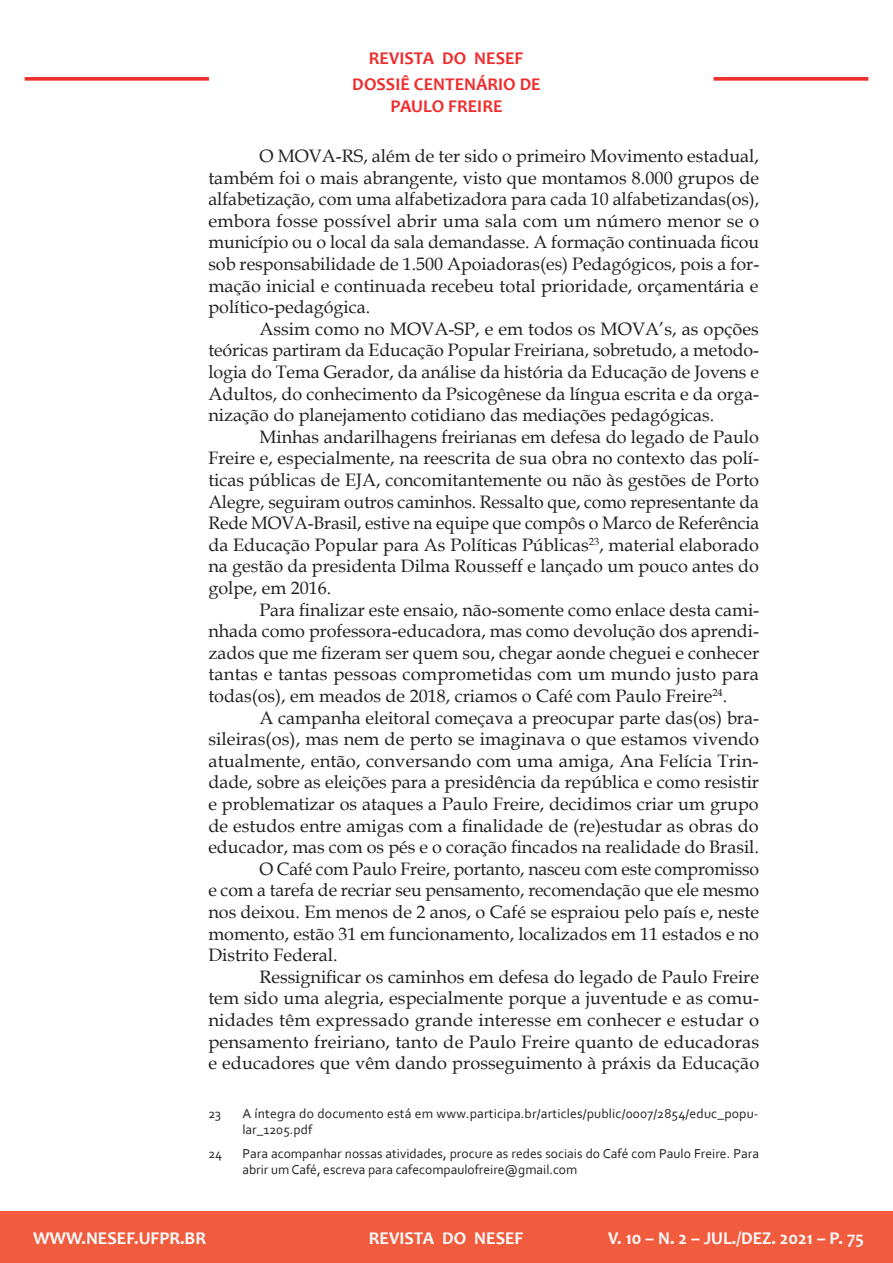
<style>
.page{position:relative;width:893px;height:1263px;background:#fff}
.page>*{position:absolute;margin:0;border:0;box-sizing:border-box;transform-origin:0 0}
.t1{font:18px/21.6px "Book Antiqua";color:#231f20;text-align:justify}
.t2{font:700 18px "Candara";color:#fff}
.t3{font:700 18px/25.8px "Candara";color:#ee2d2d;text-align:center}
.t4{font:13.5px/15.8px "Corbel";color:#231f20}
</style>
<div class="page">
<div style="left:0;top:1212px;width:893px;height:51px;background:#f15b3e"></div>
<svg style="left:25px;top:77px;width:184px;height:4px"></svg>
<svg style="left:713px;top:77px;width:155px;height:4px"></svg>
<p class="t3" style="left:352px;top:45px;width:190px">REVISTA DO NESEF<br>DOSSIÊ CENTENÁRIO DE</p>
<p class="t3" style="left:390px;top:93px;width:114px">PAULO FREIRE</p>
<p class="t1" style="left:208px;top:145px;width:552px;text-indent:51px">O MOVA-RS, além de ter sido o primeiro Movimento estadual, também foi o mais abrangente, visto que montamos 8.000 grupos de alfabetização, com uma alfabetizadora para cada 10 alfabetizandas(os), embora fosse possível abrir uma sala com um número menor se o município ou o local da sala demandasse. A formação continuada ficou sob responsabilidade de 1.500 Apoiadoras(es) Pedagógicos, pois a for&shy;mação inicial e continuada recebeu total prioridade, orçamentária e político-pedagógica.</p>
<p class="t1" style="left:208px;top:317px;width:552px;text-indent:51px">Assim como no MOVA-SP, e em todos os MOVA’s, as opções teóricas partiram da Educação Popular Freiriana, sobretudo, a metodo&shy;logia do Tema Gerador, da análise da história da Educação de Jovens e Adultos, do conhecimento da Psicogênese da língua escrita e da orga&shy;nização do planejamento cotidiano das mediações pedagógicas.</p>
<p class="t1" style="left:208px;top:425px;width:552px;text-indent:51px">Minhas andarilhagens freirianas em defesa do legado de Paulo Freire e, especialmente, na reescrita de sua obra no contexto das polí&shy;ticas públicas de EJA, concomitantemente ou não às gestões de Porto Alegre, seguiram outros caminhos. Ressalto que, como representante da Rede MOVA-Brasil, estive na equipe que compôs o Marco de Referência da Educação Popular para As Políticas Públicas<sup>23</sup>, material elaborado na gestão da presidenta Dilma Rousseff e lançado um pouco antes do golpe, em 2016.</p>
<p class="t1" style="left:208px;top:598px;width:552px;text-indent:51px">Para finalizar este ensaio, não-somente como enlace desta cami&shy;nhada como professora-educadora, mas como devolução dos aprendi&shy;zados que me fizeram ser quem sou, chegar aonde cheguei e conhecer tantas e tantas pessoas comprometidas com um mundo justo para todas(os), em meados de 2018, criamos o Café com Paulo Freire<sup>24</sup>.</p>
<p class="t1" style="left:259px;top:706px;width:501px">A campanha eleitoral começava a preocupar parte das(os) bra-</p>
<p class="t1" style="left:208px;top:728px;width:552px">sileiras(os), mas nem de perto se imaginava o que estamos vivendo</p>
<p class="t1" style="left:208px;top:749px;width:552px">atualmente, então, conversando com uma amiga, Ana Felícia Trin-</p>
<p class="t1" style="left:208px;top:771px;width:552px">dade, sobre as eleições para a presidência da república e como resistir</p>
<p class="t1" style="left:208px;top:793px;width:552px">e problematizar os ataques a Paulo Freire, decidimos criar um grupo</p>
<p class="t1" style="left:208px;top:814px;width:552px">de estudos entre amigas com a finalidade de (re)estudar as obras do</p>
<p class="t1" style="left:208px;top:836px;width:552px">educador, mas com os pés e o coração fincados na realidade do Brasil.</p>
<p class="t1" style="left:259px;top:857px;width:501px">O Café com Paulo Freire, portanto, nasceu com este compromisso</p>
<p class="t1" style="left:208px;top:879px;width:552px">e com a tarefa de recriar seu pensamento, recomendação que ele mesmo</p>
<p class="t1" style="left:208px;top:901px;width:552px">nos deixou. Em menos de 2 anos, o Café se espraiou pelo país e, neste</p>
<p class="t1" style="left:208px;top:922px;width:552px">momento, estão 31 em funcionamento, localizados em 11 estados e no</p>
<p class="t1" style="left:208px;top:944px;width:131px">Distrito Federal.</p>
<p class="t1" style="left:259px;top:965px;width:501px">Ressignificar os caminhos em defesa do legado de Paulo Freire</p>
<p class="t1" style="left:208px;top:987px;width:552px">tem sido uma alegria, especialmente porque a juventude e as comu-</p>
<p class="t1" style="left:208px;top:1009px;width:552px">nidades têm expressado grande interesse em conhecer e estudar o</p>
<p class="t1" style="left:208px;top:1030px;width:552px">pensamento freiriano, tanto de Paulo Freire quanto de educadoras</p>
<p class="t1" style="left:208px;top:1052px;width:552px">e educadores que vêm dando prosseguimento à práxis da Educação</p>
<p class="t4" style="left:208px;top:1105px;width:14px">23</p>
<p class="t4" style="left:242px;top:1105px;width:518px">A íntegra do documento está em www.participa.br/articles/public/0007/2854/educ_popu&shy;lar_1205.pdf</p>
<p class="t4" style="left:208px;top:1145px;width:15px">24</p>
<p class="t4" style="left:242px;top:1145px;width:518px">Para acompanhar nossas atividades, procure as redes sociais do Café com Paulo Freire. Para abrir um Café, escreva para cafecompaulofreire@gmail.com</p>
<p class="t2" style="left:33px;top:1227px;width:175px">WWW.NESEF.UFPR.BR</p>
<p class="t2" style="left:369px;top:1227px;width:156px">REVISTA DO NESEF</p>
<p class="t2" style="left:608px;top:1227px;width:257px">V. 10 – N. 2 – JUL./DEZ. 2021 – P. 75</p>
</div>
